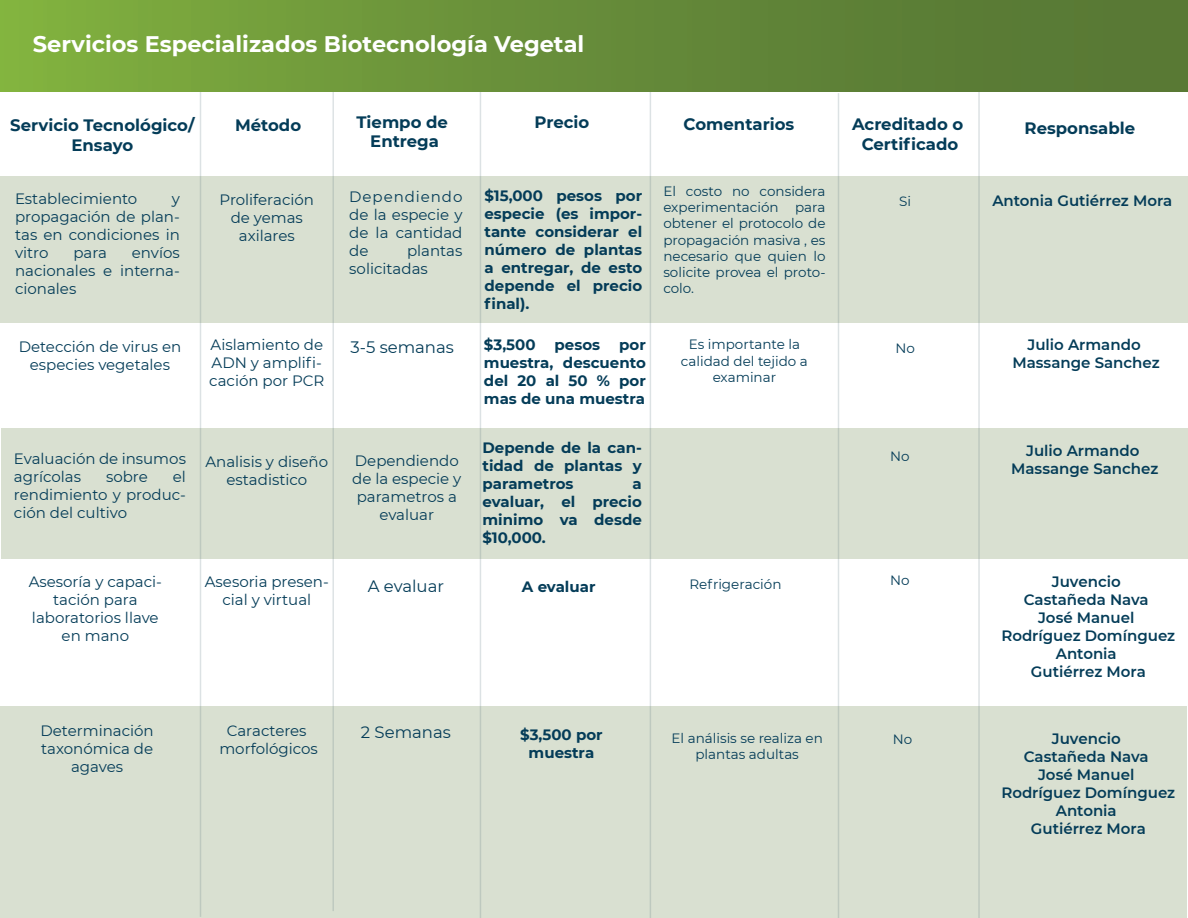
<style>
.page{position:relative;width:1188px;height:918px;background:#fff}
.page>*{position:absolute;margin:0;border:0;box-sizing:border-box;transform-origin:0 0}
.t1{font:700 22.5px "Montserrat";color:#fff}
.t2{font:700 16.5px/19.8px "Montserrat";color:#043c58;text-align:center}
.t3{font:16.5px "Montserrat";color:#043c58}
.t4{font:15px/18px "Montserrat";color:#043c58;text-align:center}
.t5{font:700 15px/18px "Montserrat";color:#043c58;text-align:justify}
.t6{font:600 15px/18px "Montserrat";color:#043c58;text-align:center}
.t7{font:13.5px/16.2px "Montserrat";color:#043c58;text-align:center}
</style>
<div class="page">
<div style="left:0;top:706px;width:1187px;height:212px;background:#d9e0d1"></div>
<div style="left:0;top:176px;width:1188px;height:147px;background:#d9e0d1"></div>
<div style="left:2px;top:429px;width:1186px;height:130px;background:#d9e0d1"></div>
<hr style="left:200px;top:75px;width:1px;height:842px;background:#506d78">
<hr style="left:332px;top:69px;width:2px;height:842px;background:#506d78">
<hr style="left:480px;top:87px;width:1px;height:831px;background:#506d78">
<hr style="left:650px;top:88px;width:1px;height:830px;background:#506d78">
<hr style="left:838px;top:93px;width:1px;height:825px;background:#506d78">
<hr style="left:978px;top:90px;width:2px;height:828px;background:#506d78">
<div style="left:0;top:0;width:1188px;height:92px;background:linear-gradient(to right,#7ead3f,#527134)"></div>
<h1 class="t1" style="left:33px;top:28px;width:553px">Servicios Especializados Biotecnología Vegetal</h1>
<h1 class="t1" style="left:47px;top:30px;width:275px">Tecnología Alimentaria</h1>
<p class="t2" style="left:10px;top:114px;width:186px">Servicio Tecnológico/<br>Ensayo</p>
<p class="t2" style="left:235px;top:115px;width:68px">Método</p>
<p class="t2" style="left:357px;top:111px;width:93px">Tiempo de</p>
<p class="t2" style="left:684px;top:113px;width:112px">Comentarios</p>
<p class="t2" style="left:370px;top:131px;width:70px">Entrega</p>
<p class="t2" style="left:535px;top:111px;width:56px">Precio</p>
<p class="t2" style="left:852px;top:113px;width:113px">Acreditado o<br>Certificado</p>
<p class="t4" style="left:15px;top:189px;width:124px">Establecimiento</p>
<p class="t4" style="left:15px;top:189px;width:166px;text-align:justify;text-indent:157px">y propagación de plan&shy;tas en condiciones in vitro</p>
<p class="t4" style="left:15px;top:243px;width:166px;text-align:justify;text-indent:117px">envíos nacionales e interna&shy;cionales</p>
<p class="t4" style="left:73px;top:243px;width:35px">para</p>
<p class="t4" style="left:220px;top:190px;width:96px">Proliferación de yemas axilares</p>
<p class="t5" style="left:485px;top:186px;width:159px">$15,000 pesos por especie (es impor&shy;tante considerar el número de plantas a entregar, de esto depende el precio final).</p>
<p class="t7" style="left:663px;top:183px;width:164px;text-align:justify">El costo no considera experimentación para obtener el protocolo de propagación masiva , es necesario que quien lo solicite provea el proto&shy;colo.</p>
<p class="t7" style="left:899px;top:193px;width:13px">Si</p>
<p class="t4" style="left:349px;top:187px;width:115px;text-align:justify">Dependiendo de la especie y de la cantidad de</p>
<p class="t4" style="left:349px;top:241px;width:115px;text-align:left;text-indent:58px">plantas solicitadas</p>
<p class="t4" style="left:19px;top:337px;width:164px">Detección de virus en especies vegetales</p>
<p class="t4" style="left:209px;top:336px;width:117px;text-align:left">Aislamiento de<br>ADN y amplifi&shy;cación por PCR</p>
<p class="t3" style="left:350px;top:336px;width:105px">3-5 semanas</p>
<p class="t5" style="left:484px;top:335px;width:53px">$3,500</p>
<p class="t5" style="left:555px;top:335px;width:47px">pesos</p>
<p class="t5" style="left:484px;top:335px;width:163px;text-indent:135px">por muestra, descuento del 20 al 50 % por mas de una muestra</p>
<p class="t7" style="left:681px;top:336px;width:128px">Es importante la calidad del tejido a examinar</p>
<p class="t7" style="left:895px;top:339px;width:21px">No</p>
<p class="t2" style="left:1025px;top:118px;width:112px">Responsable</p>
<p class="t6" style="left:992px;top:191px;width:181px">Antonia Gutiérrez Mora</p>
<p class="t6" style="left:1013px;top:335px;width:149px">Julio Armando<br>Massange Sanchez</p>
<p class="t4" style="left:14px;top:449px;width:174px;text-align:left">Evaluación de insumos agrícolas</p>
<p class="t4" style="left:14px;top:467px;width:174px;text-align:justify;text-indent:159px">el rendimiento y produc&shy;ción del cultivo</p>
<p class="t4" style="left:106px;top:467px;width:43px">sobre</p>
<p class="t4" style="left:206px;top:452px;width:124px">Analisis y diseño estadistico</p>
<p class="t5" style="left:483px;top:438px;width:161px">Depende de la can&shy;tidad de plantas y parametros</p>
<p class="t4" style="left:352px;top:451px;width:111px">Dependiendo de la especie y parametros a evaluar</p>
<p class="t6" style="left:1011px;top:441px;width:149px">Julio Armando<br>Massange Sanchez</p>
<p class="t7" style="left:890px;top:448px;width:21px">No</p>
<p class="t5" style="left:483px;top:474px;width:161px;text-indent:150px">a evaluar, el precio minimo va desde $10,000.</p>
<p class="t4" style="left:29px;top:572px;width:135px">Asesoría y capaci&shy;tación para laboratorios llave en mano</p>
<p class="t4" style="left:205px;top:572px;width:125px">Asesoria presen&shy;cial y virtual</p>
<p class="t3" style="left:368px;top:575px;width:78px">A evaluar</p>
<p class="t5" style="left:522px;top:577px;width:75px">A evaluar</p>
<p class="t7" style="left:689px;top:575px;width:94px">Refrigeración</p>
<p class="t7" style="left:890px;top:571px;width:21px">No</p>
<p class="t6" style="left:1001px;top:572px;width:175px">Juvencio<br>Castañeda Nava<br>José Manuel<br>Rodríguez Domínguez<br>Antonia<br>Gutiérrez Mora</p>
<p class="t4" style="left:41px;top:722px;width:115px">Determinación taxonómica de agaves</p>
<p class="t3" style="left:361px;top:721px;width:92px">2 Semanas</p>
<p class="t5" style="left:520px;top:725px;width:84px;text-align:center">$3,500 por muestra</p>
<p class="t7" style="left:672px;top:729px;width:153px">El análisis se realiza en plantas adultas</p>
<p class="t4" style="left:219px;top:721px;width:100px">Caracteres morfológicos</p>
<p class="t7" style="left:893px;top:731px;width:21px">No</p>
<p class="t6" style="left:1001px;top:729px;width:175px">Juvencio<br>Castañeda Nava<br>José Manuel<br>Rodríguez Domínguez<br>Antonia<br>Gutiérrez Mora</p>
</div>
